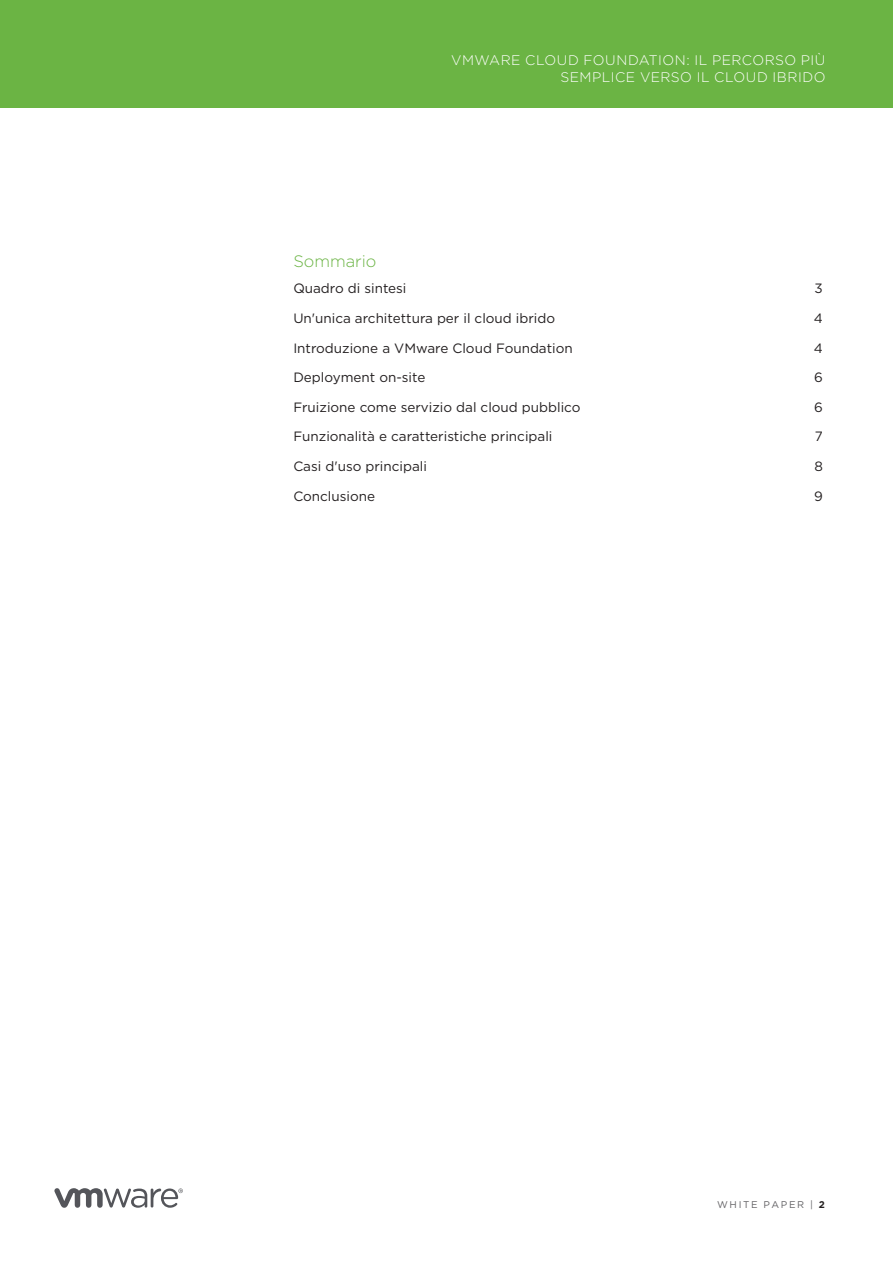
<style>
.page{position:relative;width:893px;height:1263px;background:#fff}
.page>*{position:absolute;margin:0;border:0;box-sizing:border-box;transform-origin:0 0}
._4a__SUBHEAD-1{font:300 16.5px "Gotham";color:#6bb444}
.FOLIO-WHITE-TITLES{font:300 13.8px/17.2px "Gotham";letter-spacing:.035em;color:#fff;text-align:right}
.TOC_SUBHEAD_1{font:13.5px "Gotham";color:#231f20}
.FOLIO-BOTTOM-GRAY{font:9.75px "Gotham";letter-spacing:.175em;color:#636265}
.s1{font-weight:700;color:#231f20}
</style>
<div class="page">
<div style="left:0;top:0;width:893px;height:108px;background:#6bb444"></div>
<svg style="left:54px;top:1188px;width:129px;height:20px"></svg>
<p class="FOLIO-WHITE-TITLES" style="left:451px;top:51px;width:376px">VMWARE CLOUD FOUNDATION: IL PERCORSO PIÙ<br>SEMPLICE VERSO IL CLOUD IBRIDO</p>
<p class="_4a__SUBHEAD-1" style="left:293px;top:251px;width:85px">Sommario</p>
<p class="TOC_SUBHEAD_1" style="left:293px;top:280px;width:115px">Quadro di sintesi</p>
<p class="TOC_SUBHEAD_1" style="left:815px;top:280px;width:10px">3</p>
<p class="TOC_SUBHEAD_1" style="left:293px;top:309px;width:263px">Un'unica architettura per il cloud ibrido</p>
<p class="TOC_SUBHEAD_1" style="left:814px;top:309px;width:11px">4</p>
<p class="TOC_SUBHEAD_1" style="left:293px;top:339px;width:281px">Introduzione a VMware Cloud Foundation</p>
<p class="TOC_SUBHEAD_1" style="left:814px;top:339px;width:11px">4</p>
<p class="TOC_SUBHEAD_1" style="left:293px;top:369px;width:134px">Deployment on-site</p>
<p class="TOC_SUBHEAD_1" style="left:814px;top:369px;width:10px">6</p>
<p class="TOC_SUBHEAD_1" style="left:293px;top:398px;width:289px">Fruizione come servizio dal cloud pubblico</p>
<p class="TOC_SUBHEAD_1" style="left:814px;top:398px;width:10px">6</p>
<p class="TOC_SUBHEAD_1" style="left:293px;top:428px;width:261px">Funzionalità e caratteristiche principali</p>
<p class="TOC_SUBHEAD_1" style="left:815px;top:428px;width:10px">7</p>
<p class="TOC_SUBHEAD_1" style="left:293px;top:458px;width:135px">Casi d'uso principali</p>
<p class="TOC_SUBHEAD_1" style="left:814px;top:458px;width:10px">8</p>
<p class="TOC_SUBHEAD_1" style="left:293px;top:487px;width:83px">Conclusione</p>
<p class="TOC_SUBHEAD_1" style="left:814px;top:487px;width:10px">9</p>
<p class="FOLIO-BOTTOM-GRAY" style="left:717px;top:1198px;width:109px">WHITE PAPER | <span class="s1">2</span></p>
</div>
